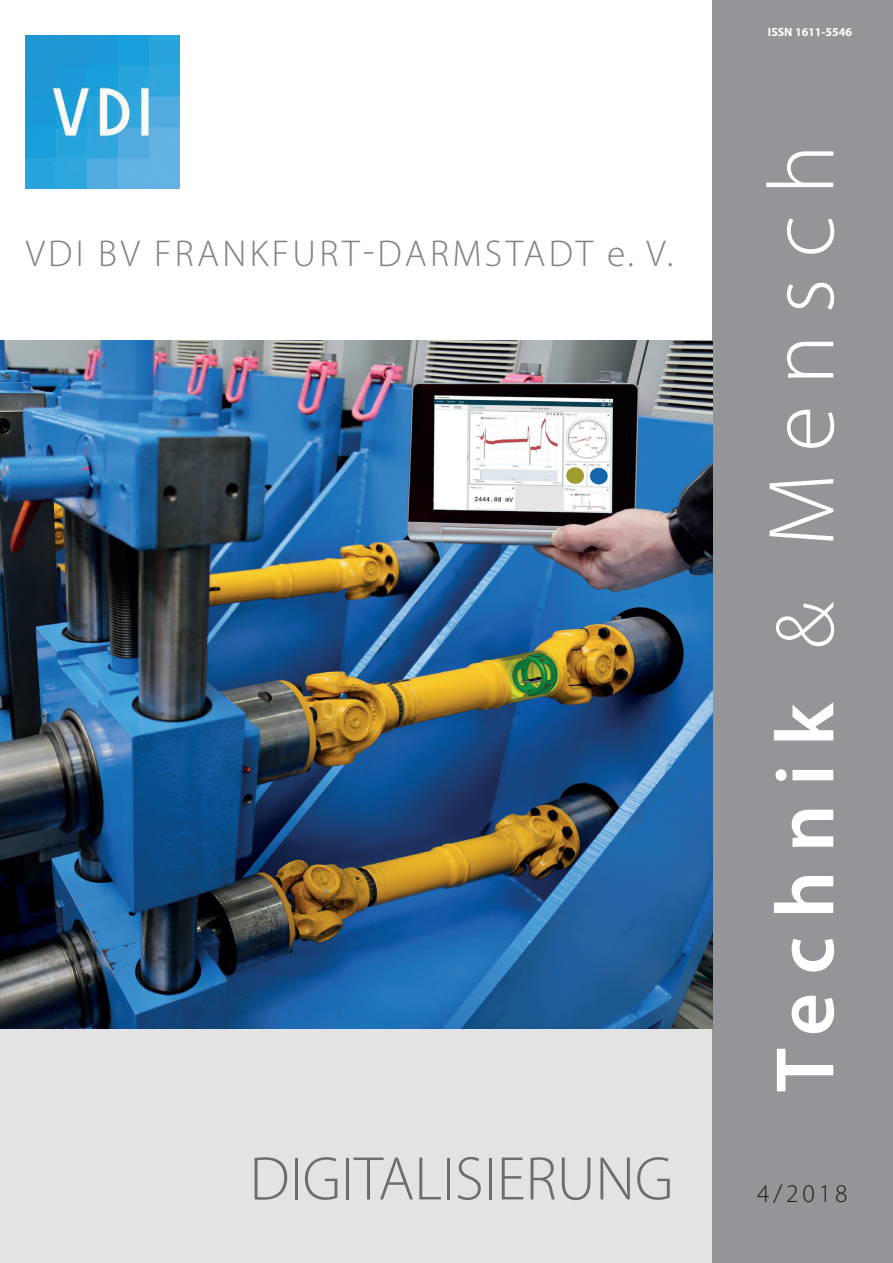
<style>
.page{position:relative;width:893px;height:1263px;background:#fff}
.page>*{position:absolute;margin:0;border:0;box-sizing:border-box;transform-origin:0 0}
.t1{font:600 83.7px "Myriad Pro";letter-spacing:.22em;color:#fff}
.t2{font:300 62.1px "Myriad Pro";color:#6c6d70}
.t3{font:300 37.5px "Myriad Pro";letter-spacing:.09em;color:#808285}
.t4{font:300 25.5px "Myriad Pro";color:#231f20}
.t5{font:700 12px "Myriad Pro";color:#fff}
.s1{font-weight:300}
.s2{font-weight:300;font-size:94.5px}
</style>
<div class="page">
<div style="left:0;top:472px;width:712px;height:791px;background:#e3e3e5"></div>
<img style="left:25px;top:36px;width:155px;height:153px">
<div style="left:712px;top:0;width:181px;height:1263px;background:#939598"></div>
<img style="left:0;top:340px;width:712px;height:688px">
<p class="t3" style="left:26px;top:231px;width:649px">VDI BV FRANKFURT-DARMSTADT e. V.</p>
<h2 class="t2" style="left:250px;top:1141px;width:425px">DIGITALISIERUNG</h2>
<p class="t5" style="left:768px;top:24px;width:86px">ISSN 1611-5546</p>
<h1 class="t1" style="left:752px;top:1092px;width:949px;rotate:-90deg">Technik <span class="s1">&amp;</span> <span class="s2">Mensch</span></h1>
<p class="t4" style="left:757px;top:1178px;width:92px">4/2018</p>
</div>
